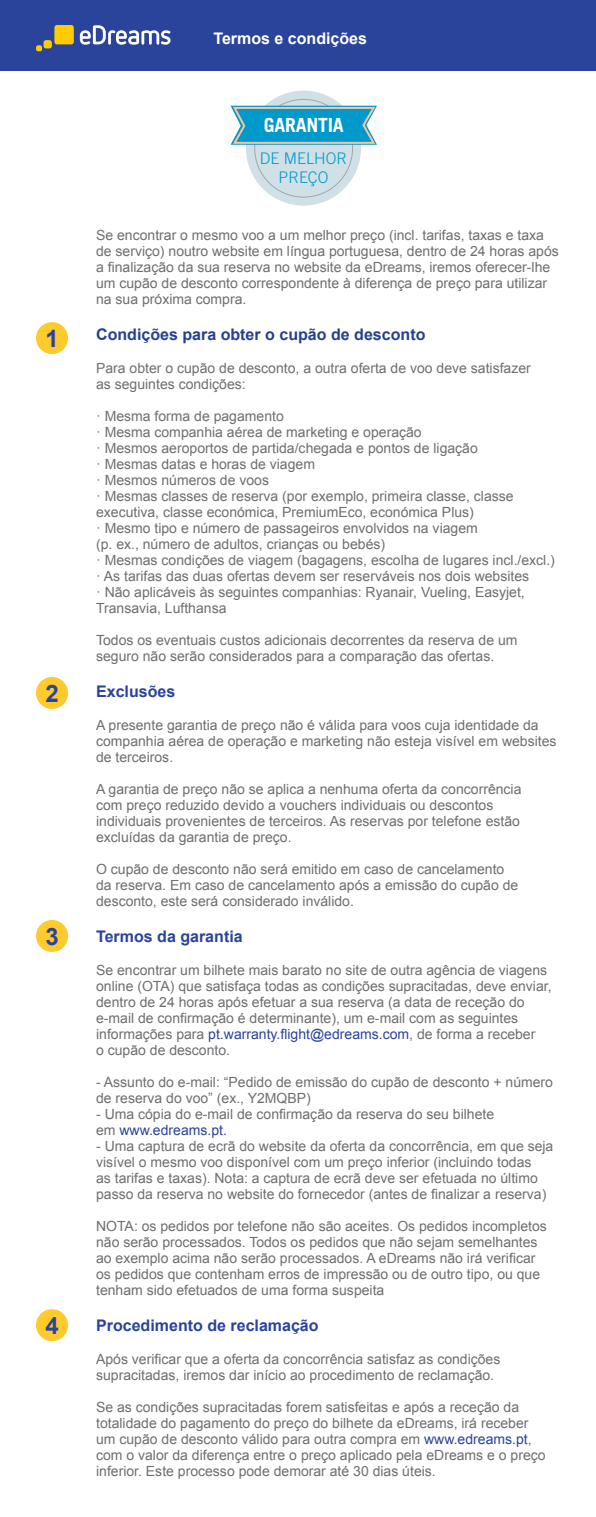
<style>
.page{position:relative;width:596px;height:1517px;background:#fff}
.page>*{position:absolute;margin:0;border:0;box-sizing:border-box;transform-origin:0 0}
.t1{font:700 24px "Arial";color:#2a439b}
.t2{font:700 19.5px "Trade Gothic LT Std";letter-spacing:-.01em;color:#fff}
.t3{font:700 16px "Arial";color:#2a439b}
.t4{font:700 16px "Arial";color:#25408f}
.t5{font:700 16px "Arial";color:#fff}
.t6{font:300 16px/19px "Trade Gothic LT Std";color:#09c;text-align:center}
.t7{font:14px/16px "Arial";color:#6d6e71}
.s1{color:#2a439b}
</style>
<div class="page">
<div style="left:0;top:0;width:595px;height:70px;background:#2a439b"></div>
<div style="left:36px;top:322px;width:32px;height:32px;background:#ffca2c;border-radius:50%"></div>
<div style="left:36px;top:677px;width:32px;height:32px;background:#ffca2c;border-radius:50%"></div>
<div style="left:36px;top:920px;width:32px;height:32px;background:#ffca2c;border-radius:50%"></div>
<div style="left:36px;top:1309px;width:32px;height:32px;background:#ffca2c;border-radius:50%"></div>
<svg style="left:36px;top:25px;width:38px;height:26px"></svg>
<svg style="left:80px;top:25px;width:90px;height:20px"></svg>
<div style="left:246px;top:91px;width:115px;height:115px;background:#cfe0e6;border-radius:50%"></div>
<svg style="left:230px;top:106px;width:147px;height:39px;background:#34a6c9"></svg>
<p class="t1" style="left:45px;top:323px;width:15px">1</p>
<p class="t1" style="left:45px;top:677px;width:15px">2</p>
<p class="t1" style="left:45px;top:920px;width:15px">3</p>
<p class="t1" style="left:45px;top:1309px;width:15px">4</p>
<p class="t5" style="left:213px;top:28px;width:155px">Termos e condições</p>
<p class="t2" style="left:263px;top:113px;width:81px">GARANTIA</p>
<p class="t6" style="left:260px;top:148px;width:89px">DE MELHOR<br>PREÇO</p>
<p class="t7" style="left:96px;top:227px;width:464px">Se encontrar o mesmo voo a um melhor preço (incl. tarifas, taxas e taxa de serviço) noutro website em língua portuguesa, dentro de 24 horas após a finalização da sua reserva no website da eDreams, iremos oferecer-lhe um cupão de desconto correspondente à diferença de preço para utilizar na sua próxima compra.</p>
<p class="t4" style="left:96px;top:324px;width:330px">Condições para obter o cupão de desconto</p>
<p class="t7" style="left:96px;top:360px;width:436px">Para obter o cupão de desconto, a outra oferta de voo deve satisfazer as seguintes condições:</p>
<p class="t7" style="left:96px;top:408px;width:189px">· Mesma forma de pagamento</p>
<p class="t7" style="left:96px;top:424px;width:327px">· Mesma companhia aérea de marketing e operação</p>
<p class="t7" style="left:96px;top:440px;width:383px">· Mesmos aeroportos de partida/chegada e pontos de ligação</p>
<p class="t7" style="left:96px;top:456px;width:220px">· Mesmas datas e horas de viagem</p>
<p class="t7" style="left:96px;top:472px;width:174px">· Mesmos números de voos</p>
<p class="t7" style="left:96px;top:488px;width:418px">· Mesmas classes de reserva (por exemplo, primeira classe, classe executiva, classe económica, PremiumEco, económica Plus)</p>
<p class="t7" style="left:96px;top:520px;width:383px">· Mesmo tipo e número de passageiros envolvidos na viagem (p. ex., número de adultos, crianças ou bebés)</p>
<p class="t7" style="left:96px;top:552px;width:460px">· Mesmas condições de viagem (bagagens, escolha de lugares incl./excl.)</p>
<p class="t7" style="left:96px;top:568px;width:434px">· As tarifas das duas ofertas devem ser reserváveis nos dois websites</p>
<p class="t7" style="left:96px;top:584px;width:430px">· Não aplicáveis às seguintes companhias: Ryanair, Vueling, Easyjet,<br>Transavia, Lufthansa</p>
<p class="t7" style="left:96px;top:632px;width:422px">Todos os eventuais custos adicionais decorrentes da reserva de um seguro não serão considerados para a comparação das ofertas.</p>
<p class="t3" style="left:96px;top:681px;width:81px">Exclusões</p>
<p class="t7" style="left:96px;top:717px;width:461px">A presente garantia de preço não é válida para voos cuja identidade da companhia aérea de operação e marketing não esteja visível em websites de terceiros.</p>
<p class="t7" style="left:96px;top:781px;width:426px">A garantia de preço não se aplica a nenhuma oferta da concorrência com preço reduzido devido a vouchers individuais ou descontos individuais provenientes de terceiros. As reservas por telefone estão excluídas da garantia de preço.</p>
<p class="t7" style="left:96px;top:861px;width:423px">O cupão de desconto não será emitido em caso de cancelamento da reserva. Em caso de cancelamento após a emissão do cupão de desconto, este será considerado inválido.</p>
<p class="t3" style="left:96px;top:926px;width:148px">Termos da garantia</p>
<p class="t7" style="left:96px;top:962px;width:456px">Se encontrar um bilhete mais barato no site de outra agência de viagens online (OTA) que satisfaça todas as condições supracitadas, deve enviar, dentro de 24 horas após efetuar a sua reserva (a data de receção do e-mail de confirmação é determinante), um e-mail com as seguintes informações para <span class="s1">pt.warranty.flight@edreams.com</span>, de forma a receber<br>o cupão de desconto.</p>
<p class="t7" style="left:96px;top:1074px;width:458px">- Assunto do e-mail: “Pedido de emissão do cupão de desconto + número de reserva do voo” (ex., Y2MQBP)</p>
<p class="t7" style="left:96px;top:1106px;width:399px">- Uma cópia do e-mail de confirmação da reserva do seu bilhete em <span class="s1">www.edreams.pt.</span></p>
<p class="t7" style="left:96px;top:1138px;width:458px">- Uma captura de ecrã do website da oferta da concorrência, em que seja visível o mesmo voo disponível com um preço inferior (incluindo todas<br>as tarifas e taxas). Nota: a captura de ecrã deve ser efetuada no último passo da reserva no website do fornecedor (antes de finalizar a reserva)</p>
<p class="t7" style="left:96px;top:1218px;width:452px">NOTA: os pedidos por telefone não são aceites. Os pedidos incompletos não serão processados. Todos os pedidos que não sejam semelhantes ao exemplo acima não serão processados. A eDreams não irá verificar os pedidos que contenham erros de impressão ou de outro tipo, ou que tenham sido efetuados de uma forma suspeita</p>
<p class="t3" style="left:96px;top:1314px;width:224px">Procedimento de reclamação</p>
<p class="t7" style="left:96px;top:1351px;width:405px">Após verificar que a oferta da concorrência satisfaz as condições supracitadas, iremos dar início ao procedimento de reclamação.</p>
<p class="t7" style="left:96px;top:1399px;width:450px">Se as condições supracitadas forem satisfeitas e após a receção da totalidade do pagamento do preço do bilhete da eDreams, irá receber um cupão de desconto válido para outra compra em <span class="s1">www.edreams.pt</span>, com o valor da diferença entre o preço aplicado pela eDreams e o preço inferior. Este processo pode demorar até 30 dias úteis.</p>
</div>
